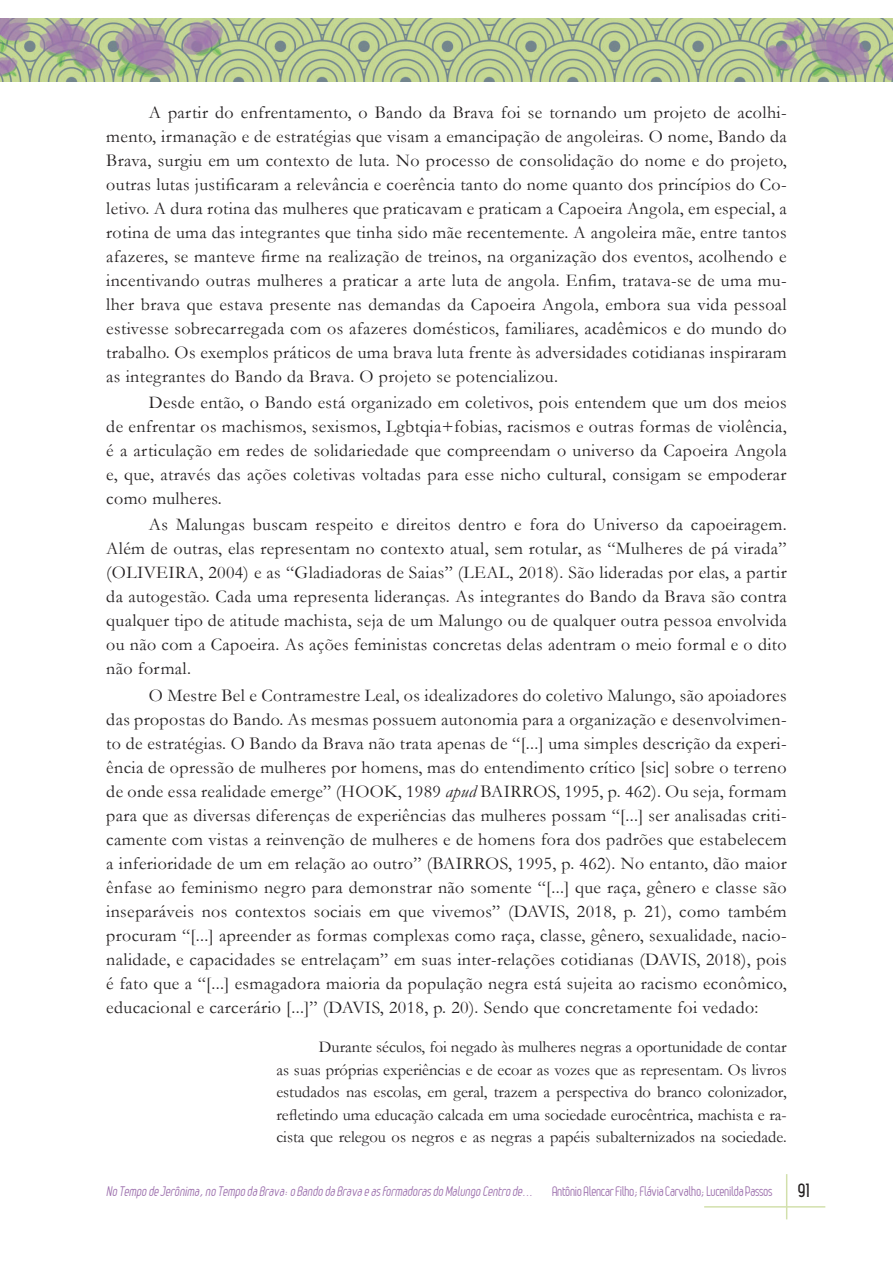
<style>
.page{position:relative;width:893px;height:1263px;background:#fff}
.page>*{position:absolute;margin:0;border:0;box-sizing:border-box;transform-origin:0 0}
.Texto{font:18px/24px "Garamond";letter-spacing:.02em;color:#231f20;text-align:justify}
.t1{font:700 18px "Leger";color:#231f20}
.Citação{font:16.5px/22.5px "Garamond";color:#231f20;text-align:justify}
.t2{font:italic 13.5px "Leger";color:#9f73af}
.s1{font-style:italic}
.s2{font-style:normal}
</style>
<div class="page">
<hr style="left:786px;top:1174px;width:1px;height:45px;background:#d2e0ac">
<hr style="left:704px;top:1206px;width:121px;height:1px;background:#d2e0ac">
<img style="left:0;top:18px;width:893px;height:64px">
<p class="Texto" style="left:106px;top:100px;width:682px;text-indent:43px">A partir do enfrentamento, o Bando da Brava foi se tornando um projeto de acolhi&shy;mento, irmanação e de estratégias que visam a emancipação de angoleiras. O nome, Bando da Brava, surgiu em um contexto de luta. No processo de consolidação do nome e do projeto, outras lutas justificaram a relevância e coerência tanto do nome quanto dos princípios do Co&shy;letivo. A dura rotina das mulheres que praticavam e praticam a Capoeira Angola, em especial, a rotina de uma das integrantes que tinha sido mãe recentemente. A angoleira mãe, entre tantos afazeres, se manteve firme na realização de treinos, na organização dos eventos, acolhendo e incentivando outras mulheres a praticar a arte luta de angola. Enfim, tratava-se de uma mu&shy;lher brava que estava presente nas demandas da Capoeira Angola, embora sua vida pessoal estivesse sobrecarregada com os afazeres domésticos, familiares, acadêmicos e do mundo do trabalho. Os exemplos práticos de uma brava luta frente às adversidades cotidianas inspiraram as integrantes do Bando da Brava. O projeto se potencializou.</p>
<p class="Texto" style="left:106px;top:390px;width:682px;text-indent:43px">Desde então, o Bando está organizado em coletivos, pois entendem que um dos meios de enfrentar os machismos, sexismos, Lgbtqia+fobias, racismos e outras formas de violência, é a articulação em redes de solidariedade que compreendam o universo da Capoeira Angola e, que, através das ações coletivas voltadas para esse nicho cultural, consigam se empoderar como mulheres.</p>
<p class="Texto" style="left:106px;top:512px;width:682px;text-indent:43px">As Malungas buscam respeito e direitos dentro e fora do Universo da capoeiragem.<br>Além de outras, elas representam no contexto atual, sem rotular, as “Mulheres de pá virada” (OLIVEIRA, 2004) e as “Gladiadoras de Saias” (LEAL, 2018). São lideradas por elas, a partir da autogestão. Cada uma representa lideranças. As integrantes do Bando da Brava são contra qualquer tipo de atitude machista, seja de um Malungo ou de qualquer outra pessoa envolvida ou não com a Capoeira. As ações feministas concretas delas adentram o meio formal e o dito não formal.</p>
<p class="Texto" style="left:106px;top:682px;width:682px;text-indent:43px">O Mestre Bel e Contramestre Leal, os idealizadores do coletivo Malungo, são apoiadores das propostas do Bando. As mesmas possuem autonomia para a organização e desenvolvimen&shy;to de estratégias. O Bando da Brava não trata apenas de “[...] uma simples descrição da experi&shy;ência de opressão de mulheres por homens, mas do entendimento crítico [sic] sobre o terreno de onde essa realidade emerge” (HOOK, 1989 <span class="s1">apud</span> BAIRROS, 1995, p. 462). Ou seja, formam para que as diversas diferenças de experiências das mulheres possam “[...] ser analisadas criti&shy;camente com vistas a reinvenção de mulheres e de homens fora dos padrões que estabelecem a inferioridade de um em relação ao outro” (BAIRROS, 1995, p. 462). No entanto, dão maior ênfase ao feminismo negro para demonstrar não somente “[...] que raça, gênero e classe são inseparáveis nos contextos sociais em que vivemos” (DAVIS, 2018, p. 21), como também procuram “[...] apreender as formas complexas como raça, classe, gênero, sexualidade, nacio&shy;nalidade, e capacidades se entrelaçam” em suas inter-relações cotidianas (DAVIS, 2018), pois é fato que a “[...] esmagadora maioria da população negra está sujeita ao racismo econômico, educacional e carcerário [...]” (DAVIS, 2018, p. 20). Sendo que concretamente foi vedado:</p>
<p class="Citação" style="left:276px;top:1035px;width:512px;text-indent:43px">Durante séculos, foi negado às mulheres negras a oportunidade de contar as suas próprias experiências e de ecoar as vozes que as representam. Os livros estudados nas escolas, em geral, trazem a perspectiva do branco colonizador, refletindo uma educação calcada em uma sociedade eurocêntrica, machista e ra&shy;cista que relegou os negros e as negras a papéis subalternizados na sociedade.</p>
<p class="t2" style="left:106px;top:1183px;width:668px">No Tempo deJerônima,no Tempo daBrava:o Bando daBravaeasformadorasdo Malungo Centro de... <span class="s2">A n t ô n i o A l e n c a r F i l h o ; F l á v i a C a rv a l h o ; L u c e n i l d a P a ss o s</span></p>
<p class="t1" style="left:798px;top:1180px;width:14px">91</p>
</div>
